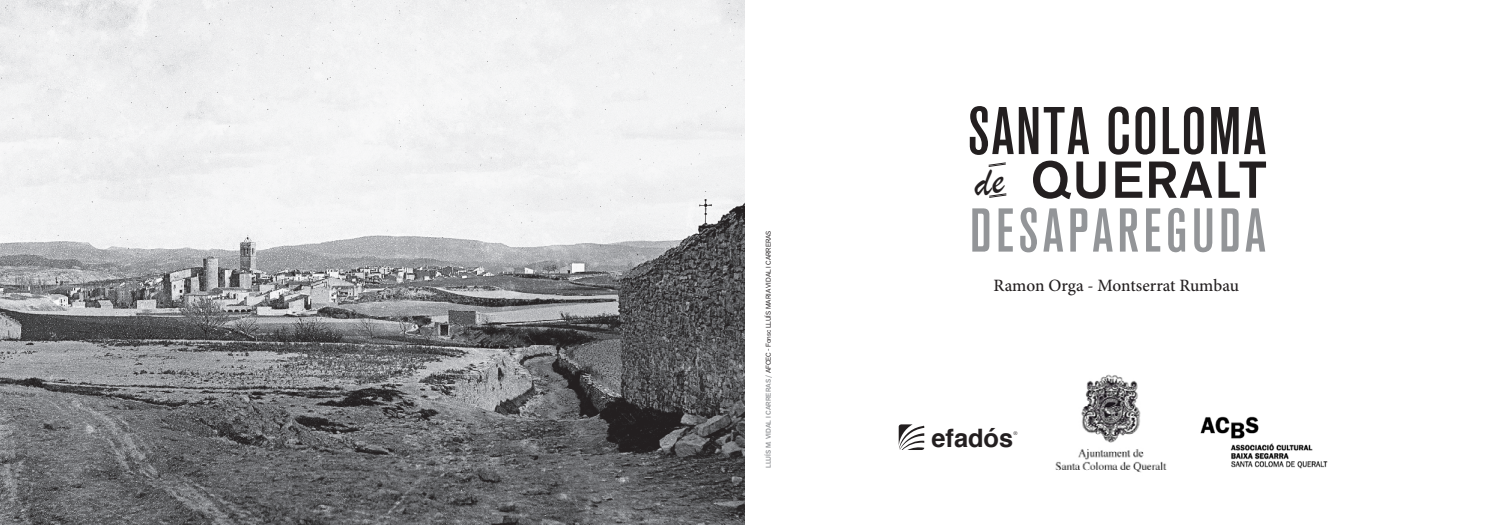
<style>
.page{position:relative;width:1489px;height:525px;background:#fff}
.page>*{position:absolute;margin:0;border:0;box-sizing:border-box;transform-origin:0 0}
.t1{font:66.62px "Akzidenz Grotesk BQ Md Cnd Alt";letter-spacing:.03em;color:#231f20}
.t2{font:500 condensed 61.12px "Akzidenz Grotesk BQ";letter-spacing:.07em;color:#939598}
.t3{font:500 51.38px "Akzidenz Grotesk BQ";letter-spacing:.03em;color:#231f20}
.t4{font:700 25.38px "Helvetica";color:#231f20}
.t5{font:500 17.25px "Minion Pro";letter-spacing:-.005em;color:#231f20}
.t6{font:6.88px "Akzid Grtsk Next";color:#231f20}
.t7{font:300 5.12px "Helvetica Neue";color:#231f20}
.s1{font-weight:500;color:#939598}
</style>
<div class="page">
<img style="left:0;top:0;width:744px;height:524px">
<svg style="left:898px;top:424px;width:26px;height:26px"></svg>
<img style="left:1200px;top:416px;width:128px;height:53px">
<img style="left:1055px;top:374px;width:112px;height:99px">
<svg style="left:988px;top:162px;width:18px;height:36px"></svg>
<p class="t6" style="left:764px;top:468px;width:239px;rotate:-90deg"><span class="s1">LLUÍS M. VIDAL I CARRERAS /</span> AFCEC - Fonsc LLUÍS MARIA VIDAL I CARRERAS</p>
<h1 class="t1" style="left:967px;top:93px;width:300px">SANTA COLOMA</h1>
<h3 class="t3" style="left:1031px;top:148px;width:237px">QUERALT</h3>
<h2 class="t2" style="left:969px;top:196px;width:297px">DESAPAREGUDA</h2>
<h3 class="t5" style="left:993px;top:274px;width:247px">Ramon Orga - Montserrat Rumbau</h3>
<h3 class="t4" style="left:931px;top:417px;width:83px">efadós</h3>
<p class="t7" style="left:1013px;top:428px;width:6px">®</p>
</div>
